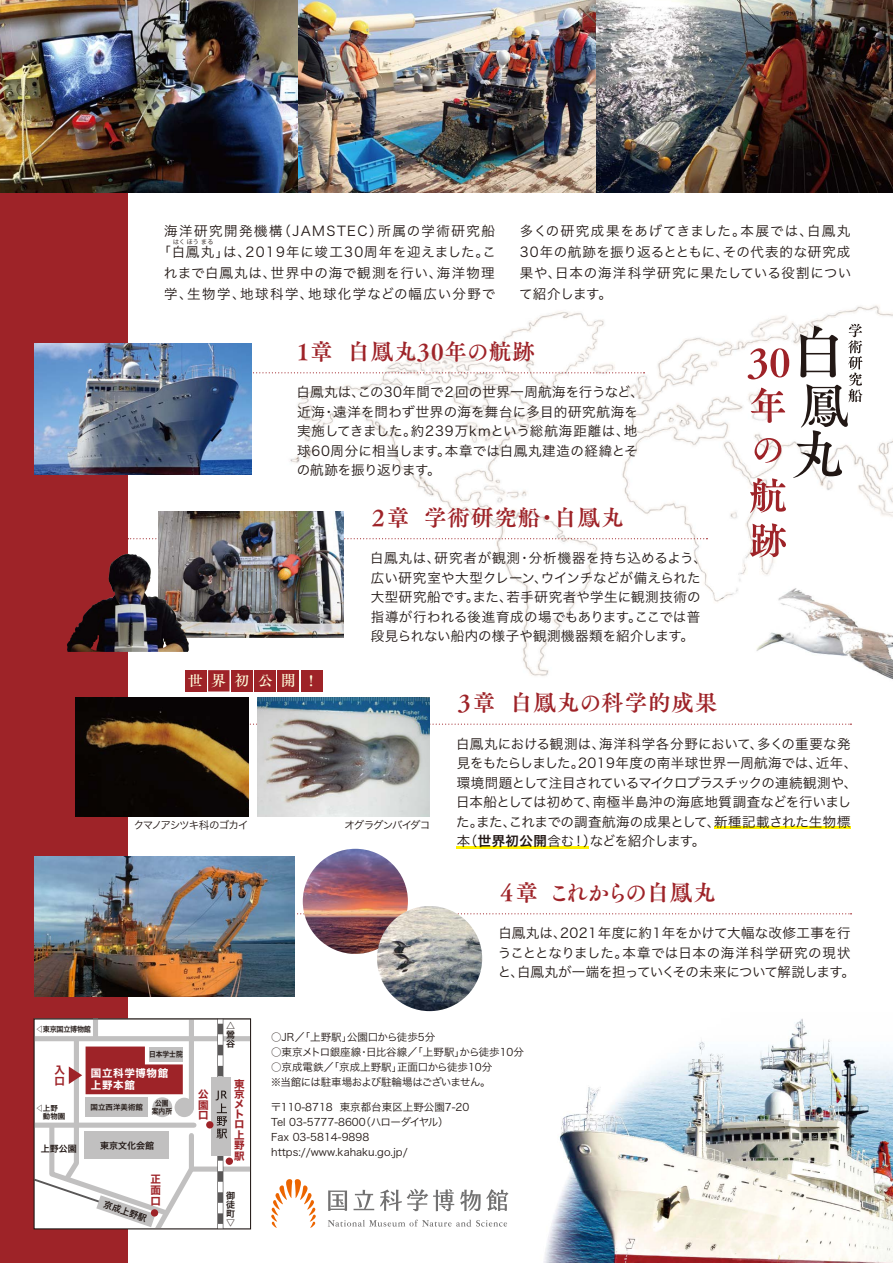
<style>
.page{position:relative;width:893px;height:1263px;background:#fff}
.page>*{position:absolute;margin:0;border:0;box-sizing:border-box;transform-origin:0 0}
.t1{font:22.5px "Tsuku A Old Min Pr 6 B";letter-spacing:.04em;color:#9e2328}
.t2{font:22.5px "Tsuku A Old Min Pr 6 B";letter-spacing:-.095em;color:#9e2328}
.t3{font:14.85px "Tsuku A Old Min Pr 6 D";letter-spacing:.56em;color:#fffcdb}
.t4{font:13.5px/19.5px "Hiragino Sans W3";letter-spacing:.025em;color:#221815}
.t5{font:13.5px/19.5px "Hiragino Sans W3";color:#221815}
.t6{font:13.5px/21px "Hiragino Sans W3";letter-spacing:.095em;color:#221815;text-align:center}
.t7{font:13.5px/19.5px "Hiragino Sans W3";letter-spacing:.005em;color:#221815}
.t8{font:10.5px/15px "Hiragino Sans W3";color:#221815}
.t9{font:10.5px/15px "Hiragino Sans W3";letter-spacing:-.025em;color:#221815}
.t10{font:10.5px "Hiragino Sans W3";letter-spacing:-.09em;color:#221815}
.t11{font:10.5px/10.4px "Hiragino Sans W7";color:#9e2328}
.t12{font:10.5px/12px "Hiragino Sans W7";letter-spacing:.06em;color:#fff}
.t13{font:9px/8.9px "Hiragino Sans W6";color:#221815;text-align:justify}
.t14{font:7.5px/7.5px "Hiragino Sans W6";color:#221815}
.t15{font:7.5px "Hiragino Sans W6";letter-spacing:-.04em;color:#221815}
.t16{font:7.5px "Hiragino Sans W6";color:#221815;scale:.9 1}
.t17{font:6px "Koz Go Pr 6 N";letter-spacing:.02em;color:#221815}
.s1{font-family:"Hiragino Sans W6"}
</style>
<div class="page">
<img style="left:128px;top:305px;width:765px;height:958px">
<div style="left:0;top:0;width:128px;height:1263px;background:#9e2328"></div>
<svg style="left:328px;top:1190px;width:19px;height:21px"></svg>
<svg style="left:353px;top:1190px;width:21px;height:20px"></svg>
<svg style="left:460px;top:1189px;width:48px;height:22px"></svg>
<svg style="left:380px;top:1189px;width:74px;height:22px"></svg>
<svg style="left:271px;top:1179px;width:45px;height:49px"></svg>
<svg style="left:328px;top:1220px;width:179px;height:7px"></svg>
<svg style="left:251px;top:372px;width:393px;height:1px"></svg>
<svg style="left:128px;top:538px;width:579px;height:1px"></svg>
<img style="left:158px;top:511px;width:186px;height:127px">
<hr style="left:714px;top:826px;width:136px;height:3px;background:#fff100">
<hr style="left:456px;top:846px;width:132px;height:3px;background:#fff100">
<svg style="left:248px;top:724px;width:603px;height:1px"></svg>
<svg style="left:294px;top:913px;width:557px;height:1px"></svg>
<img style="left:0;top:0;width:893px;height:193px">
<img style="left:34px;top:343px;width:217px;height:131px">
<img style="left:34px;top:857px;width:260px;height:139px">
<img style="left:75px;top:697px;width:173px;height:119px">
<img style="left:257px;top:697px;width:173px;height:119px">
<img style="left:303px;top:849px;width:105px;height:105px;border-radius:53px">
<img style="left:377px;top:906px;width:105px;height:105px;border-radius:53px">
<div style="left:34px;top:1019px;width:217px;height:210px;background:#fff"></div>
<div style="left:34px;top:1036px;width:216px;height:5px;background:#c1c0c0"></div>
<div style="left:191px;top:1166px;width:59px;height:5px;background:#c1c0c0"></div>
<div style="left:189px;top:1019px;width:5px;height:89px;background:#c1c0c0"></div>
<div style="left:93px;top:1019px;width:5px;height:19px;background:#c1c0c0"></div>
<svg style="left:217px;top:1019px;width:6px;height:210px"></svg>
<svg style="left:218px;top:1021px;width:5px;height:3px"></svg>
<svg style="left:218px;top:1224px;width:5px;height:3px"></svg>
<div style="left:211px;top:1077px;width:20px;height:79px;background:#c1c0c0"></div>
<svg style="left:216px;top:1034px;width:11px;height:184px"></svg>
<div style="left:206px;top:1121px;width:7px;height:7px;background:#9e2328;border-radius:50%"></div>
<div style="left:226px;top:1157px;width:7px;height:8px;background:#9e2328;border-radius:50%"></div>
<svg style="left:36px;top:1041px;width:162px;height:186px"></svg>
<div style="left:150px;top:1047px;width:33px;height:14px;background:#c1c0c0"></div>
<img style="left:67px;top:554px;width:122px;height:98px">
<div style="left:231px;top:670px;width:22px;height:21px;background:#9e2328"></div>
<div style="left:255px;top:670px;width:21px;height:21px;background:#9e2328"></div>
<div style="left:185px;top:670px;width:21px;height:21px;background:#9e2328"></div>
<div style="left:208px;top:670px;width:21px;height:21px;background:#9e2328"></div>
<div style="left:278px;top:670px;width:21px;height:21px;background:#9e2328"></div>
<div style="left:301px;top:670px;width:21px;height:21px;background:#9e2328"></div>
<svg style="left:750px;top:523px;width:36px;height:34px"></svg>
<svg style="left:748px;top:324px;width:115px;height:189px"></svg>
<p class="t6" style="left:157px;top:219px;width:340px">海洋研究開発機構（JAMSTEC）所属の学術研究船「白鳳丸」は、2019年に竣工30周年を迎えました。これまで白鳳丸は、世界中の海で観測を行い、海洋物理学、生物学、地球科学、地球化学などの幅広い分野で</p>
<p class="t4" style="left:519px;top:219px;width:334px;line-height:21px;text-align:justify">多くの研究成果をあげてきました。本展では、白鳳丸30年の航跡を振り返るとともに、その代表的な研究成果や、日本の海洋科学研究に果たしている役割について紹介します。</p>
<p class="t17" style="left:173px;top:238px;width:42px">はく ほうまる</p>
<h1 class="t1" style="left:292px;top:331px;width:244px">１章 白鳳丸30年の航跡</h1>
<p class="t4" style="left:297px;top:382px;width:349px">白鳳丸は、この30年間で２回の世界一周航海を行うなど、近海・遠洋を問わず世界の海を舞台に多目的研究航海を実施してきました。約239万kmという総航海距離は、地球60周分に相当します。本章では白鳳丸建造の経緯とその航跡を振り返ります。</p>
<h1 class="t1" style="left:367px;top:497px;width:258px">２章 学術研究船・白鳳丸</h1>
<p class="t3" style="left:188px;top:667px;width:127px">世界初公開 !</p>
<p class="t4" style="left:370px;top:548px;width:338px">白鳳丸は、研究者が観測・分析機器を持ち込めるよう、広い研究室や大型クレーン、ウインチなどが備えられた大型研究船です。また、若手研究者や学生に観測技術の指導が行われる後進育成の場でもあります。ここでは普段見られない船内の様子や観測機器類を紹介します。</p>
<h1 class="t1" style="left:453px;top:683px;width:266px">３章 白鳳丸の科学的成果</h1>
<p class="t10" style="left:134px;top:815px;width:116px">クマノアシツキ科のゴカイ</p>
<p class="t10" style="left:344px;top:815px;width:88px">オグラグンバイダコ</p>
<p class="t5" style="left:456px;top:733px;width:403px">白鳳丸における観測は、海洋科学各分野において、多くの重要な発見をもたらしました。2019年度の南半球世界一周航海では、近年、環境問題として注目されているマイクロプラスチックの連続観測や、日本船としては初めて、南極半島沖の海底地質調査などを行いました。また、これまでの調査航海の成果として、新種記載された生物標本（<span class="s1">世界初公開</span>含む！）などを紹介します。</p>
<h1 class="t2" style="left:497px;top:872px;width:221px">４章 これからの白鳳丸</h1>
<p class="t7" style="left:498px;top:922px;width:359px">白鳳丸は、2021年度に約1年をかけて大幅な改修工事を行うこととなりました。本章では日本の海洋科学研究の現状と、白鳳丸が一端を担っていくその未来について解説します。</p>
<p class="t15" style="left:36px;top:1022px;width:57px">◁東京国立博物館</p>
<p class="t16" style="left:149px;top:1047px;width:39px">日本学士院</p>
<p class="t11" style="left:55px;top:1065px;width:12px;line-height:10.9px">入口</p>
<p class="t14" style="left:43px;top:1104px;width:24px;text-indent:-7px">◁上野動物園</p>
<p class="t12" style="left:91px;top:1067px;width:79px">国立科学博物館上野本館</p>
<p class="t16" style="left:155px;top:1096px;width:16px">公園</p>
<p class="t14" style="left:91px;top:1103px;width:83px">国立西洋美術館 案内所</p>
<p class="t13" style="left:41px;top:1144px;width:37px">上野公園</p>
<p class="t13" style="left:100px;top:1141px;width:55px">東京文化会館</p>
<p class="t11" style="left:151px;top:1174px;width:12px;line-height:11.1px;text-align:justify">正面口</p>
<p class="t13" style="left:106px;top:1199px;width:46px;rotate:19deg">京成上野駅</p>
<p class="t11" style="left:198px;top:1090px;width:12px;text-align:justify">公園口</p>
<p class="t13" style="left:226px;top:1021px;width:10px">△鶯谷</p>
<p class="t11" style="left:234px;top:1079px;width:12px">東京メトロ上野駅</p>
<p class="t13" style="left:226px;top:1191px;width:10px">御徒町▽</p>
<p class="t8" style="left:271px;top:1029px;width:166px">○JR／「上野駅」公園口から徒歩5分</p>
<p class="t8" style="left:271px;top:1044px;width:254px">○東京メトロ銀座線・日比谷線／「上野駅」から徒歩10分</p>
<p class="t9" style="left:271px;top:1059px;width:223px">○京成電鉄／「京成上野駅」正面口から徒歩10分※当館には駐車場および駐輪場はございません。</p>
<p class="t8" style="left:271px;top:1099px;width:200px">〒110-8718 東京都台東区上野公園7-20<br>Tel 03-5777-8600（ハローダイヤル）<br>Fax 03-5814-9898 https://www.kahaku.go.jp/</p>
</div>
